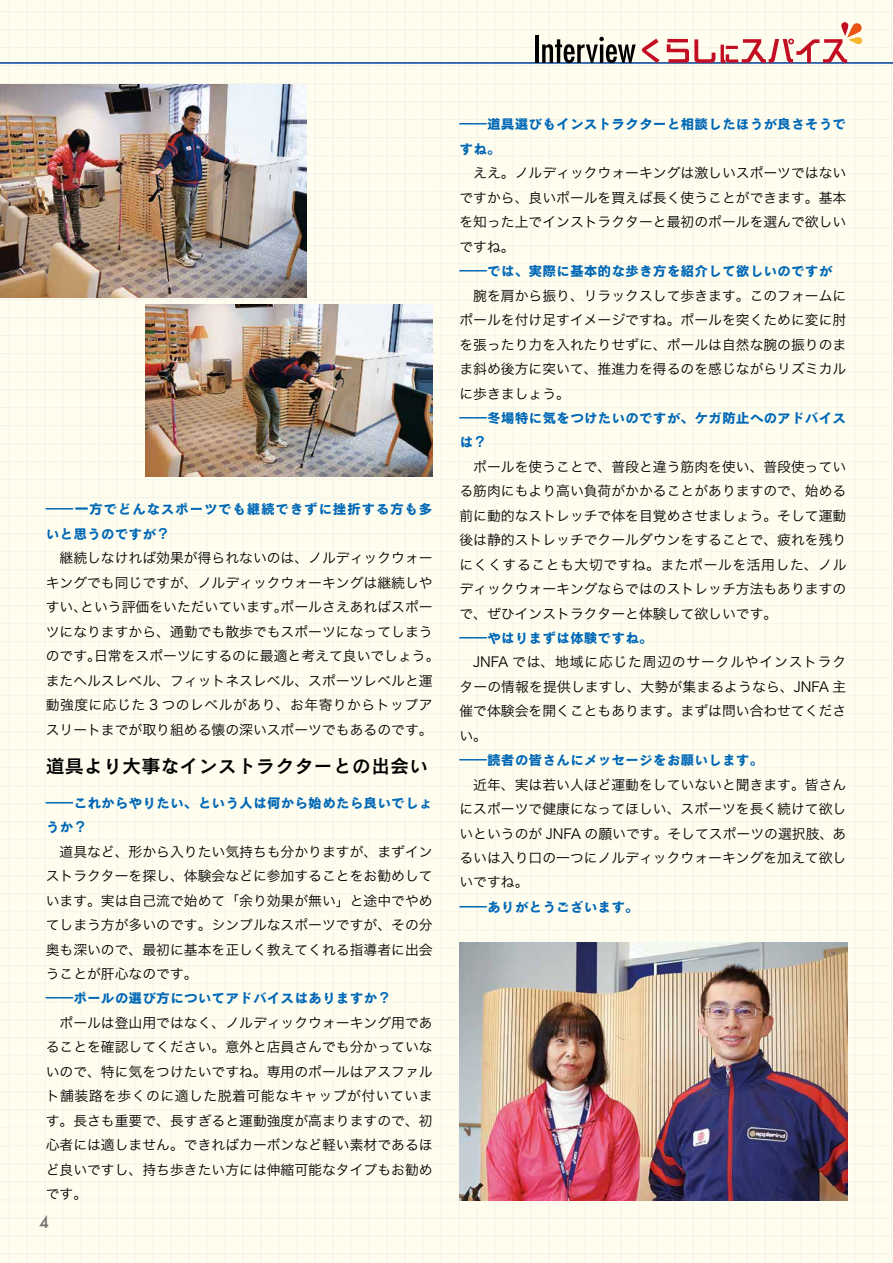
<style>
.page{position:relative;width:893px;height:1263px;background:#fffeee}
.page>*{position:absolute;margin:0;border:0;box-sizing:border-box;transform-origin:0 0}
.t1{font:19.2px "Cezanne Pro DB";color:#000}
.t2{font:500 15.9px "Futura";color:#727171}
.t3{font:13.8px/24.5px "Hira Kaku Pro W3";color:#000;text-align:justify}
.t4{font:13.8px/24.5px "Cezanne Pro B";color:#0068b7}
.t5{font:13.8px/24.5px "Cezanne Pro B";letter-spacing:.035em;color:#0068b7}
</style>
<div class="page">
<svg style="left:841px;top:22px;width:7px;height:14px"></svg>
<img style="left:145px;top:305px;width:288px;height:172px">
<img style="left:460px;top:943px;width:388px;height:258px">
<img style="left:0;top:85px;width:307px;height:213px">
<p class="t5" style="left:46px;top:497px;width:388px">――一方でどんなスポーツでも継続できずに挫折する方も多いと思うのですが？</p>
<p class="t3" style="left:46px;top:545px;width:395px;text-align:center">継続しなければ効果が得られないのは、ノルディックウォー<br>キングでも同じですが、ノルディックウォーキングは継続しやすい、という評価をいただいています。ポールさえあればスポーツになりますから、通勤でも散歩でもスポーツになってしまうのです。日常をスポーツにするのに最適と考えて良いでしょう。またヘルスレベル、フィットネスレベル、スポーツレベルと運動強度に応じた 3 つのレベルがあり、お年寄りからトップアスリートまでが取り組める懐の深いスポーツでもあるのです。</p>
<h1 class="t1" style="left:46px;top:754px;width:384px">道具より大事なインストラクターとの出会い</h1>
<p class="t4" style="left:46px;top:790px;width:388px">――これからやりたい、という人は何から始めたら良いでしょうか？</p>
<p class="t3" style="left:46px;top:838px;width:388px;text-indent:14px">道具など、形から入りたい気持ちも分かりますが、まずインストラクターを探し、体験会などに参加することをお勧めしています。実は自己流で始めて「余り効果が無い」と途中でやめてしまう方が多いのです。シンプルなスポーツですが、その分奥も深いので、最初に基本を正しく教えてくれる指導者に出会うことが肝心なのです。</p>
<p class="t4" style="left:46px;top:986px;width:347px">――ポールの選び方についてアドバイスはありますか？</p>
<p class="t3" style="left:46px;top:1009px;width:388px;text-indent:14px">ポールは登山用ではなく、ノルディックウォーキング用であることを確認してください。意外と店員さんでも分かっていないので、特に気をつけたいですね。専用のポールはアスファルト舗装路を歩くのに適した脱着可能なキャップが付いています。長さも重要で、長すぎると運動強度が高まりますので、初心者には適しません。できればカーボンなど軽い素材であるほど良いですし、持ち歩きたい方には伸縮可能なタイプもお勧めです。</p>
<p class="t2" style="left:39px;top:1211px;width:11px">4</p>
<p class="t4" style="left:459px;top:112px;width:388px">――道具選びもインストラクターと相談したほうが良さそうですね。</p>
<p class="t3" style="left:459px;top:160px;width:388px;text-indent:14px">ええ。ノルディックウォーキングは激しいスポーツではないですから、良いポールを買えば長く使うことができます。基本を知った上でインストラクターと最初のポールを選んで欲しいですね。</p>
<p class="t4" style="left:459px;top:258px;width:375px">――では、実際に基本的な歩き方を紹介して欲しいのですが</p>
<p class="t3" style="left:459px;top:282px;width:388px;text-indent:14px">腕を肩から振り、リラックスして歩きます。このフォームにポールを付け足すイメージですね。ポールを突くために変に肘を張ったり力を入れたりせずに、ポールは自然な腕の振りのまま斜め後方に突いて、推進力を得るのを感じながらリズミカルに歩きましょう。</p>
<p class="t4" style="left:459px;top:405px;width:388px">――冬場特に気をつけたいのですが、ケガ防止へのアドバイスは？</p>
<p class="t3" style="left:459px;top:453px;width:389px;text-indent:14px">ポールを使うことで、普段と違う筋肉を使い、普段使っている筋肉にもより高い負荷がかかることがありますので、始める前に動的なストレッチで体を目覚めさせましょう。そして運動後は静的ストレッチでクールダウンをすることで、疲れを残りにくくすることも大切ですね。またポールを活用した、ノルディックウォーキングならではのストレッチ方法もありますので、ぜひインストラクターと体験して欲しいです。</p>
<p class="t4" style="left:459px;top:625px;width:195px">――やはりまずは体験ですね。</p>
<p class="t3" style="left:459px;top:649px;width:388px;text-indent:14px">JNFA では、地域に応じた周辺のサークルやインストラクターの情報を提供しますし、大勢が集まるようなら、JNFA 主催で体験会を開くこともあります。まずは問い合わせてください。</p>
<p class="t4" style="left:459px;top:747px;width:306px">――読者の皆さんにメッセージをお願いします。</p>
<p class="t3" style="left:459px;top:771px;width:388px;text-indent:14px">近年、実は若い人ほど運動をしていないと聞きます。皆さんにスポーツで健康になってほしい、スポーツを長く続けて欲しいというのが JNFA の願いです。そしてスポーツの選択肢、あるいは入り口の一つにノルディックウォーキングを加えて欲しいですね。</p>
<p class="t4" style="left:459px;top:894px;width:181px">――ありがとうございます。</p>
</div>
